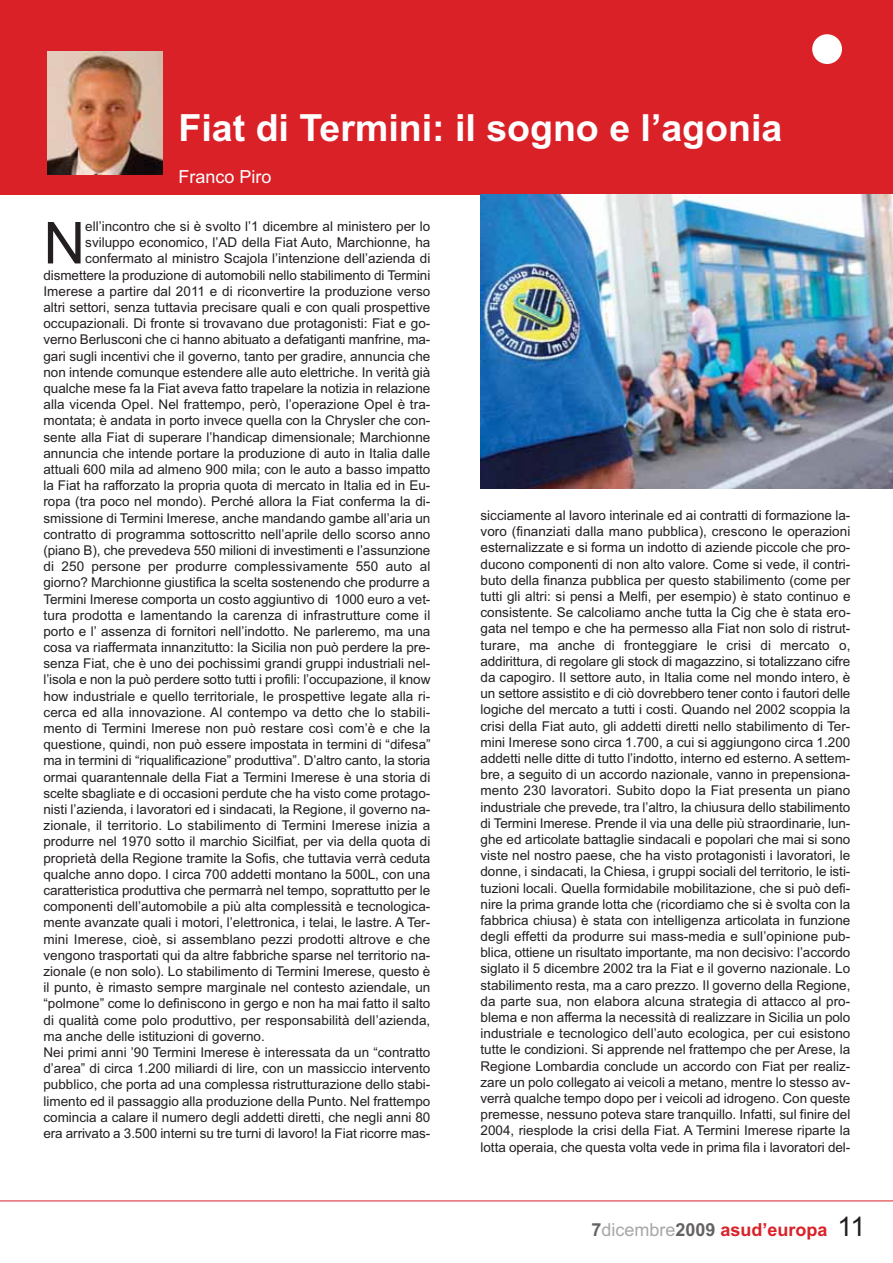
<style>
.page{position:relative;width:893px;height:1263px;background:#fff}
.page>*{position:absolute;margin:0;border:0;box-sizing:border-box;transform-origin:0 0}
.t1{font:57.9px "Arial";color:#231f20}
.t2{font:700 37.5px "Arial";color:#fff}
.t3{font:700 18px "Arial";color:#da2128}
.t4{font:18px "Arial";color:#fff}
.t5{font:13.5px/16.2px "Arial";color:#231f20;text-align:justify}
.s1{color:#656262}
.s2{font-weight:400;color:#a9a7a6}
.s3{font-weight:400;font-size:27px;color:#231f20}
</style>
<div class="page">
<div style="left:0;top:0;width:892px;height:194px;background:#da2128"></div>
<hr style="left:0;top:1201px;width:892px;height:1px;background:#da2128">
<div style="left:812px;top:34px;width:30px;height:30px;background:#fff;border-radius:50%"></div>
<img style="left:480px;top:194px;width:412px;height:295px">
<img style="left:48px;top:51px;width:114px;height:124px">
<h2 class="t2" style="left:179px;top:114px;width:605px">Fiat di Termini: il sogno e l’agonia</h2>
<h3 class="t4" style="left:179px;top:171px;width:94px">Franco Piro</h3>
<h1 class="t1" style="left:43px;top:222px;width:43px">N</h1>
<p class="t5" style="left:85px;top:220px;width:346px">ell’incontro che si è svolto l’1 dicembre al ministero per lo</p>
<p class="t5" style="left:85px;top:236px;width:346px">sviluppo economico, l’AD della Fiat Auto, Marchionne, ha</p>
<p class="t5" style="left:85px;top:252px;width:346px">confermato al ministro Scajola l’intenzione dell’azienda di</p>
<p class="t5" style="left:43px;top:268px;width:388px">dismettere la produzione di automobili nello stabilimento di Termini</p>
<p class="t5" style="left:43px;top:284px;width:388px">Imerese a partire dal 2011 e di riconvertire la produzione verso</p>
<p class="t5" style="left:43px;top:301px;width:388px">altri settori, senza tuttavia precisare quali e con quali prospettive</p>
<p class="t5" style="left:43px;top:317px;width:388px">occupazionali. Di fronte si trovavano due protagonisti: Fiat e go-</p>
<p class="t5" style="left:43px;top:333px;width:388px">verno Berlusconi che ci hanno abituato a defatiganti manfrine, ma-</p>
<p class="t5" style="left:43px;top:349px;width:388px">gari sugli incentivi che il governo, tanto per gradire, annuncia che</p>
<p class="t5" style="left:43px;top:365px;width:388px">non intende comunque estendere alle auto elettriche. In verità già</p>
<p class="t5" style="left:43px;top:382px;width:388px">qualche mese fa la Fiat aveva fatto trapelare la notizia in relazione</p>
<p class="t5" style="left:43px;top:398px;width:388px">alla vicenda Opel. Nel frattempo, però, l’operazione Opel è tra-</p>
<p class="t5" style="left:43px;top:414px;width:388px">montata; è andata in porto invece quella con la Chrysler che con-</p>
<p class="t5" style="left:43px;top:430px;width:388px">sente alla Fiat di superare l’handicap dimensionale; Marchionne</p>
<p class="t5" style="left:43px;top:446px;width:388px">annuncia che intende portare la produzione di auto in Italia dalle</p>
<p class="t5" style="left:43px;top:462px;width:388px">attuali 600 mila ad almeno 900 mila; con le auto a basso impatto</p>
<p class="t5" style="left:43px;top:479px;width:388px">la Fiat ha rafforzato la propria quota di mercato in Italia ed in Eu-</p>
<p class="t5" style="left:43px;top:495px;width:388px">ropa (tra poco nel mondo). Perché allora la Fiat conferma la di-</p>
<p class="t5" style="left:43px;top:511px;width:388px">smissione di Termini Imerese, anche mandando gambe all’aria un</p>
<p class="t5" style="left:43px;top:527px;width:388px">contratto di programma sottoscritto nell’aprile dello scorso anno</p>
<p class="t5" style="left:43px;top:543px;width:388px">(piano B), che prevedeva 550 milioni di investimenti e l’assunzione</p>
<p class="t5" style="left:43px;top:560px;width:388px">di 250 persone per produrre complessivamente 550 auto al</p>
<p class="t5" style="left:43px;top:576px;width:388px">giorno? Marchionne giustifica la scelta sostenendo che produrre a</p>
<p class="t5" style="left:43px;top:592px;width:388px">Termini Imerese comporta un costo aggiuntivo di 1000 euro a vet-</p>
<p class="t5" style="left:43px;top:608px;width:388px">tura prodotta e lamentando la carenza di infrastrutture come il</p>
<p class="t5" style="left:43px;top:624px;width:388px">porto e l’ assenza di fornitori nell’indotto. Ne parleremo, ma una</p>
<p class="t5" style="left:43px;top:641px;width:388px">cosa va riaffermata innanzitutto: la Sicilia non può perdere la pre-</p>
<p class="t5" style="left:43px;top:657px;width:388px">senza Fiat, che è uno dei pochissimi grandi gruppi industriali nel-</p>
<p class="t5" style="left:43px;top:673px;width:388px">l’isola e non la può perdere sotto tutti i profili: l’occupazione, il know</p>
<p class="t5" style="left:43px;top:689px;width:388px">how industriale e quello territoriale, le prospettive legate alla ri-</p>
<p class="t5" style="left:43px;top:705px;width:388px">cerca ed alla innovazione. Al contempo va detto che lo stabili-</p>
<p class="t5" style="left:43px;top:722px;width:388px">mento di Termini Imerese non può restare così com’è e che la</p>
<p class="t5" style="left:43px;top:738px;width:388px">questione, quindi, non può essere impostata in termini di “difesa”</p>
<p class="t5" style="left:43px;top:754px;width:388px">ma in termini di “riqualificazione” produttiva”. D’altro canto, la storia</p>
<p class="t5" style="left:43px;top:770px;width:388px">ormai quarantennale della Fiat a Termini Imerese è una storia di</p>
<p class="t5" style="left:43px;top:786px;width:388px">scelte sbagliate e di occasioni perdute che ha visto come protago-</p>
<p class="t5" style="left:43px;top:803px;width:388px">nisti l’azienda, i lavoratori ed i sindacati, la Regione, il governo na-</p>
<p class="t5" style="left:43px;top:819px;width:388px">zionale, il territorio. Lo stabilimento di Termini Imerese inizia a</p>
<p class="t5" style="left:43px;top:835px;width:388px">produrre nel 1970 sotto il marchio Sicilfiat, per via della quota di</p>
<p class="t5" style="left:43px;top:851px;width:388px">proprietà della Regione tramite la Sofis, che tuttavia verrà ceduta</p>
<p class="t5" style="left:43px;top:867px;width:388px">qualche anno dopo. I circa 700 addetti montano la 500L, con una</p>
<p class="t5" style="left:43px;top:883px;width:388px">caratteristica produttiva che permarrà nel tempo, soprattutto per le</p>
<p class="t5" style="left:43px;top:900px;width:388px">componenti dell’automobile a più alta complessità e tecnologica-</p>
<p class="t5" style="left:43px;top:916px;width:388px">mente avanzate quali i motori, l’elettronica, i telai, le lastre. A Ter-</p>
<p class="t5" style="left:43px;top:932px;width:388px">mini Imerese, cioè, si assemblano pezzi prodotti altrove e che</p>
<p class="t5" style="left:43px;top:948px;width:388px">vengono trasportati qui da altre fabbriche sparse nel territorio na-</p>
<p class="t5" style="left:43px;top:964px;width:388px">zionale (e non solo). Lo stabilimento di Termini Imerese, questo è</p>
<p class="t5" style="left:43px;top:981px;width:388px">il punto, è rimasto sempre marginale nel contesto aziendale, un</p>
<p class="t5" style="left:43px;top:997px;width:388px">“polmone” come lo definiscono in gergo e non ha mai fatto il salto</p>
<p class="t5" style="left:43px;top:1013px;width:388px">di qualità come polo produttivo, per responsabilità dell’azienda,</p>
<p class="t5" style="left:43px;top:1029px;width:223px">ma anche delle istituzioni di governo.</p>
<p class="t5" style="left:43px;top:1045px;width:388px">Nei primi anni ’90 Termini Imerese è interessata da un “contratto</p>
<p class="t5" style="left:43px;top:1062px;width:388px">d’area” di circa 1.200 miliardi di lire, con un massiccio intervento</p>
<p class="t5" style="left:43px;top:1078px;width:388px">pubblico, che porta ad una complessa ristrutturazione dello stabi-</p>
<p class="t5" style="left:43px;top:1094px;width:388px">limento ed il passaggio alla produzione della Punto. Nel frattempo</p>
<p class="t5" style="left:43px;top:1110px;width:388px">comincia a calare il numero degli addetti diretti, che negli anni 80</p>
<p class="t5" style="left:43px;top:1126px;width:388px">era arrivato a 3.500 interni su tre turni di lavoro! la Fiat ricorre mas-</p>
<p class="t5" style="left:480px;top:509px;width:371px">sicciamente al lavoro interinale ed ai contratti di formazione la&shy;voro (finanziati dalla mano pubblica), crescono le operazioni esternalizzate e si forma un indotto di aziende piccole che pro&shy;ducono componenti di non alto valore. Come si vede, il contri&shy;buto della finanza pubblica per questo stabilimento (come per tutti gli altri: si pensi a Melfi, per esempio) è stato continuo e consistente. Se calcoliamo anche tutta la Cig che è stata ero&shy;gata nel tempo e che ha permesso alla Fiat non solo di ristrut&shy;turare, ma anche di fronteggiare le crisi di mercato o, addirittura, di regolare gli stock di magazzino, si totalizzano cifre da capogiro. Il settore auto, in Italia come nel mondo intero, è un settore assistito e di ciò dovrebbero tener conto i fautori delle logiche del mercato a tutti i costi. Quando nel 2002 scoppia la crisi della Fiat auto, gli addetti diretti nello stabilimento di Ter&shy;mini Imerese sono circa 1.700, a cui si aggiungono circa 1.200 addetti nelle ditte di tutto l’indotto, interno ed esterno. A settem&shy;bre, a seguito di un accordo nazionale, vanno in prepensiona&shy;mento 230 lavoratori. Subito dopo la Fiat presenta un piano industriale che prevede, tra l’altro, la chiusura dello stabilimento di Termini Imerese. Prende il via una delle più straordinarie, lun&shy;ghe ed articolate battaglie sindacali e popolari che mai si sono viste nel nostro paese, che ha visto protagonisti i lavoratori, le donne, i sindacati, la Chiesa, i gruppi sociali del territorio, le isti&shy;tuzioni locali. Quella formidabile mobilitazione, che si può defi&shy;nire la prima grande lotta che (ricordiamo che si è svolta con la fabbrica chiusa) è stata con intelligenza articolata in funzione degli effetti da produrre sui mass-media e sull’opinione pub&shy;blica, ottiene un risultato importante, ma non decisivo: l’accordo siglato il 5 dicembre 2002 tra la Fiat e il governo nazionale. Lo stabilimento resta, ma a caro prezzo. Il governo della Regione, da parte sua, non elabora alcuna strategia di attacco al pro&shy;blema e non afferma la necessità di realizzare in Sicilia un polo industriale e tecnologico dell’auto ecologica, per cui esistono tutte le condizioni. Si apprende nel frattempo che per Arese, la Regione Lombardia conclude un accordo con Fiat per realiz&shy;zare un polo collegato ai veicoli a metano, mentre lo stesso av&shy;verrà qualche tempo dopo per i veicoli ad idrogeno. Con queste premesse, nessuno poteva stare tranquillo. Infatti, sul finire del 2004, riesplode la crisi della Fiat. A Termini Imerese riparte la lotta operaia, che questa volta vede in prima fila i lavoratori del-</p>
<h3 class="t3" style="left:591px;top:1223px;width:276px"><span class="s1">7</span><span class="s2">dicembre</span><span class="s1">2009</span> asud’europa <span class="s3">11</span></h3>
</div>
